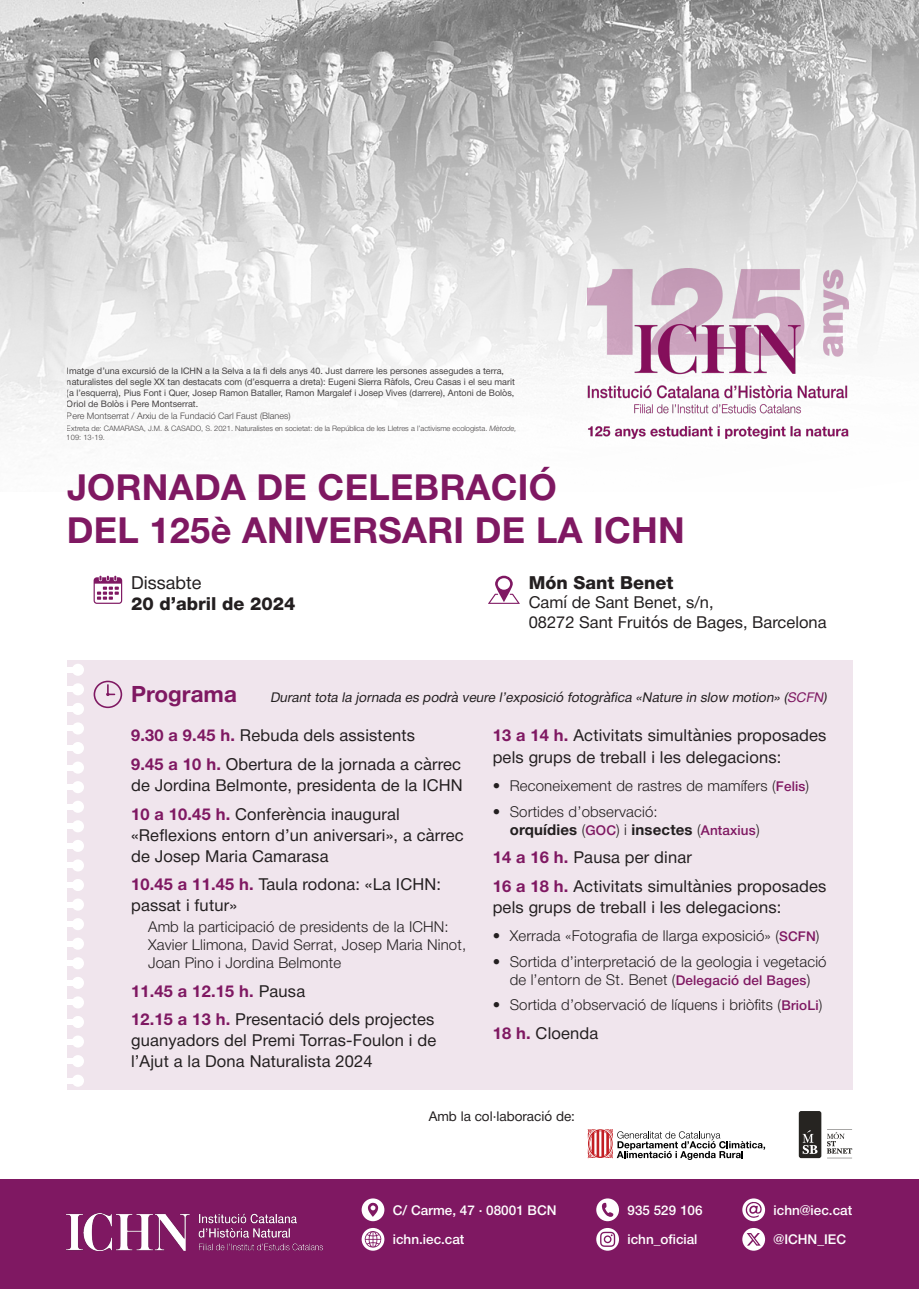
<style>
.page{position:relative;width:919px;height:1289px;background:#fff}
.page>*{position:absolute;margin:0;border:0;box-sizing:border-box;transform-origin:0 0}
.t1{font:700 36px "Helvetica Neue";letter-spacing:.01em;color:#7f1862}
.t2{font:700 22.5px "Helvetica Neue";color:#7f1862}
.t3{font:800 18px "Helvetica Neue";color:#231f20}
.t4{font:18px "Helvetica Neue";color:#231f20}
.t5{font:16.5px/21px "Helvetica Neue";letter-spacing:.01em;color:#231f20}
.t6{font:700 16.5px "Helvetica Neue";letter-spacing:.01em;color:#7f1862}
.t7{font:300 15px/18px "Helvetica Neue";letter-spacing:.01em;color:#231f20}
.t8{font:700 15px "Helvetica Neue";letter-spacing:.01em;color:#231f20}
.t9{font:italic 13.5px "Helvetica Neue";color:#231f20}
.t10{font:500 13.5px "Helvetica Neue";color:#fff}
.t11{font:13.5px "Helvetica Neue";color:#231f20}
.t12{font:9px/10.8px "Helvetica Neue";color:#231f20}
.t13{font:300 9px "Helvetica Neue";color:#231f20}
.t14{font:300 7.5px/9px "Helvetica Neue";color:#231f20}
.s1{font-style:italic}
.s2{font-weight:700;color:#7f1862}
.s3{font-weight:400;color:#231f20}
.s4{color:#7f1862}
.s5{font-weight:500;font-size:13.5px;color:#7f1862}
.s6{font-weight:300}
</style>
<div class="page">
<img style="left:0;top:0;width:918px;height:439px">
<svg style="left:94px;top:575px;width:28px;height:29px"></svg>
<svg style="left:488px;top:575px;width:32px;height:29px"></svg>
<div style="left:67px;top:660px;width:785px;height:429px;background:#f0e5ed"></div>
<svg style="left:94px;top:680px;width:28px;height:28px"></svg>
<img style="left:587px;top:268px;width:261px;height:170px">
<div style="left:0;top:1179px;width:918px;height:109px;background:#7f1862"></div>
<img style="left:67px;top:1213px;width:255px;height:37px">
<div style="left:361px;top:1198px;width:23px;height:23px;background:#fff;border-radius:50%"></div>
<svg style="left:368px;top:1202px;width:10px;height:14px"></svg>
<svg style="left:742px;top:1198px;width:23px;height:23px"></svg>
<svg style="left:745px;top:1200px;width:17px;height:17px"></svg>
<svg style="left:596px;top:1198px;width:23px;height:23px"></svg>
<svg style="left:601px;top:1202px;width:12px;height:14px"></svg>
<svg style="left:361px;top:1227px;width:23px;height:23px"></svg>
<svg style="left:364px;top:1230px;width:17px;height:17px"></svg>
<svg style="left:742px;top:1227px;width:23px;height:23px"></svg>
<svg style="left:746px;top:1232px;width:14px;height:13px"></svg>
<svg style="left:596px;top:1227px;width:23px;height:23px"></svg>
<svg style="left:600px;top:1231px;width:15px;height:15px"></svg>
<svg style="left:798px;top:1111px;width:54px;height:47px"></svg>
<svg style="left:587px;top:1129px;width:178px;height:30px"></svg>
<div style="left:72px;top:683px;width:12px;height:12px;background:#fff;border-radius:50%"></div>
<div style="left:67px;top:686px;width:14px;height:6px;background:#fff"></div>
<div style="left:72px;top:663px;width:12px;height:12px;background:#fff;border-radius:50%"></div>
<div style="left:67px;top:667px;width:14px;height:5px;background:#fff"></div>
<div style="left:72px;top:702px;width:12px;height:13px;background:#fff;border-radius:50%"></div>
<div style="left:67px;top:706px;width:14px;height:5px;background:#fff"></div>
<div style="left:72px;top:722px;width:12px;height:12px;background:#fff;border-radius:50%"></div>
<div style="left:67px;top:726px;width:14px;height:5px;background:#fff"></div>
<div style="left:72px;top:742px;width:12px;height:12px;background:#fff;border-radius:50%"></div>
<div style="left:67px;top:745px;width:14px;height:5px;background:#fff"></div>
<div style="left:72px;top:761px;width:12px;height:12px;background:#fff;border-radius:50%"></div>
<div style="left:67px;top:765px;width:14px;height:5px;background:#fff"></div>
<div style="left:72px;top:781px;width:12px;height:12px;background:#fff;border-radius:50%"></div>
<div style="left:67px;top:784px;width:14px;height:5px;background:#fff"></div>
<div style="left:72px;top:800px;width:12px;height:12px;background:#fff;border-radius:50%"></div>
<div style="left:67px;top:804px;width:14px;height:5px;background:#fff"></div>
<div style="left:72px;top:820px;width:12px;height:12px;background:#fff;border-radius:50%"></div>
<div style="left:67px;top:823px;width:14px;height:5px;background:#fff"></div>
<div style="left:72px;top:839px;width:12px;height:13px;background:#fff;border-radius:50%"></div>
<div style="left:67px;top:843px;width:14px;height:5px;background:#fff"></div>
<div style="left:72px;top:859px;width:12px;height:12px;background:#fff;border-radius:50%"></div>
<div style="left:67px;top:862px;width:14px;height:6px;background:#fff"></div>
<div style="left:72px;top:879px;width:12px;height:12px;background:#fff;border-radius:50%"></div>
<div style="left:67px;top:882px;width:14px;height:5px;background:#fff"></div>
<div style="left:72px;top:898px;width:12px;height:12px;background:#fff;border-radius:50%"></div>
<div style="left:67px;top:902px;width:14px;height:5px;background:#fff"></div>
<div style="left:72px;top:918px;width:12px;height:12px;background:#fff;border-radius:50%"></div>
<div style="left:67px;top:921px;width:14px;height:5px;background:#fff"></div>
<div style="left:72px;top:937px;width:12px;height:12px;background:#fff;border-radius:50%"></div>
<div style="left:67px;top:941px;width:14px;height:5px;background:#fff"></div>
<div style="left:72px;top:957px;width:12px;height:12px;background:#fff;border-radius:50%"></div>
<div style="left:67px;top:960px;width:14px;height:5px;background:#fff"></div>
<div style="left:72px;top:976px;width:12px;height:12px;background:#fff;border-radius:50%"></div>
<div style="left:67px;top:980px;width:14px;height:5px;background:#fff"></div>
<div style="left:72px;top:996px;width:12px;height:12px;background:#fff;border-radius:50%"></div>
<div style="left:67px;top:999px;width:14px;height:5px;background:#fff"></div>
<div style="left:72px;top:1015px;width:12px;height:13px;background:#fff;border-radius:50%"></div>
<div style="left:67px;top:1019px;width:14px;height:5px;background:#fff"></div>
<div style="left:72px;top:1035px;width:12px;height:12px;background:#fff;border-radius:50%"></div>
<div style="left:67px;top:1039px;width:14px;height:5px;background:#fff"></div>
<div style="left:72px;top:1055px;width:12px;height:12px;background:#fff;border-radius:50%"></div>
<div style="left:67px;top:1058px;width:14px;height:5px;background:#fff"></div>
<div style="left:72px;top:1074px;width:12px;height:12px;background:#fff;border-radius:50%"></div>
<div style="left:67px;top:1078px;width:14px;height:5px;background:#fff"></div>
<p class="t12" style="left:67px;top:366px;width:449px">Imatge d’una excursió de la ICHN a la Selva a la fi dels anys 40. Just darrere les persones assegudes a terra, naturalistes del segle XX tan destacats com (d’esquerra a dreta): Eugeni Sierra Ràfols, Creu Casas i el seu marit (a l’esquerra), Pius Font i Quer, Josep Ramon Bataller, Ramon Margalef i Josep Vives (darrere), Antoni de Bolòs, Oriol de Bolòs i Pere Montserrat.</p>
<p class="t13" style="left:67px;top:408px;width:225px">Pere Montserrat / Arxiu de la Fundació Carl Faust (Blanes)</p>
<p class="t14" style="left:67px;top:423px;width:451px">Extreta de: CAMARASA, J.M. &amp; CASADO, S. 2021. Naturalistes en societat: de la República de les Lletres a l’activisme ecologista. <span class="s1">Mètode,<br></span>109: 13-19.</p>
<p class="t1" style="left:67px;top:459px;width:491px">JORNADA DE CELEBRACIÓ</p>
<p class="t1" style="left:67px;top:502px;width:619px">DEL 125è ANIVERSARI DE LA ICHN</p>
<p class="t4" style="left:131px;top:569px;width:72px">Dissabte</p>
<p class="t3" style="left:131px;top:589px;width:166px">20 d’abril de 2024</p>
<p class="t3" style="left:528px;top:568px;width:146px">Món Sant Benet</p>
<p class="t5" style="left:528px;top:593px;width:186px">Camí de Sant Benet, s/n,</p>
<p class="t5" style="left:528px;top:612px;width:299px">08272 Sant Fruitós de Bages, Barcelona</p>
<p class="t2" style="left:131px;top:676px;width:107px">Programa</p>
<p class="t5" style="left:131px;top:726px;width:285px"><span class="s2">9.30 a 9.45 h.</span> Rebuda dels assistents</p>
<p class="t5" style="left:131px;top:754px;width:333px"><span class="s2">9.45 a 10 h.</span> Obertura de la jornada a càrrec de Jordina Belmonte, presidenta de la ICHN</p>
<p class="t5" style="left:131px;top:804px;width:334px"><span class="s2">10 a 10.45 h.</span> Conferència inaugural «Reflexions entorn d’un aniversari», a càrrec de Josep Maria Camarasa</p>
<p class="t5" style="left:131px;top:874px;width:311px"><span class="s2">10.45 a 11.45 h.</span> Taula rodona: «La ICHN: passat i futur»</p>
<p class="t7" style="left:148px;top:916px;width:319px">Amb la participació de presidents de la ICHN:<br>Xavier Llimona, David Serrat, Josep Maria Ninot,<br>Joan Pino i Jordina Belmonte</p>
<p class="t6" style="left:131px;top:977px;width:176px">11.45 a 12.15 h. <span class="s3">Pausa</span></p>
<p class="t5" style="left:131px;top:1009px;width:307px;text-align:justify"><span class="s2">12.15 a 13 h.</span> Presentació dels projectes guanyadors del Premi Torras-Foulon i de l’Ajut a la Dona Naturalista 2024</p>
<p class="t9" style="left:270px;top:688px;width:561px">Duranttota la jornada espodrà veure l’exposició fotogràfica «Nature in slow motion»(<span class="s4">SCFN</span>)</p>
<p class="t5" style="left:492px;top:726px;width:335px"><span class="s2">13 a 14 h.</span> Activitats simultànies proposades pels grups de treball i les delegacions:</p>
<p class="t7" style="left:492px;top:775px;width:318px">• Reconeixement de rastres de mamífers (<span class="s5">Felis</span>)</p>
<p class="t7" style="left:492px;top:801px;width:166px">• Sortides d’observació:</p>
<p class="t8" style="left:509px;top:817px;width:251px">orquídies <span class="s6">(</span><span class="s5">GOC</span><span class="s6">) i</span> insectes <span class="s6">(</span><span class="s5">Antaxius</span><span class="s6">)</span></p>
<p class="t5" style="left:492px;top:847px;width:201px"><span class="s2">14 a 16 h.</span> Pausa per dinar</p>
<p class="t5" style="left:492px;top:876px;width:335px"><span class="s2">16 a 18 h.</span> Activitats simultànies proposades pels grups de treball i les delegacions:</p>
<p class="t7" style="left:492px;top:925px;width:328px">• Xerrada «Fotografia de llarga exposició» (<span class="s5">SCFN</span>)</p>
<p class="t7" style="left:492px;top:951px;width:335px;text-align:center">• Sortida d’interpretació de la geologia i vegetació de l’entorn de St. Benet (<span class="s5">Delegació del Bages</span>)</p>
<p class="t7" style="left:492px;top:994px;width:331px">• Sortida d’observació de líquens i briòfits (<span class="s5">BrioLi</span>)</p>
<p class="t5" style="left:492px;top:1023px;width:107px"><span class="s2">18 h.</span> Cloenda</p>
<p class="t11" style="left:428px;top:1106px;width:148px">Amb la col·laboració de:</p>
<p class="t10" style="left:393px;top:1198px;width:165px">C/ Carme, 47 · 08001 BCN</p>
<p class="t10" style="left:627px;top:1198px;width:77px">935 529 106</p>
<p class="t10" style="left:773px;top:1198px;width:80px">ichn@iec.cat</p>
<p class="t10" style="left:393px;top:1228px;width:73px">ichn.iec.cat</p>
<p class="t10" style="left:627px;top:1228px;width:72px">ichn_oficial</p>
<p class="t10" style="left:773px;top:1228px;width:74px">@ICHN_IEC</p>
</div>
